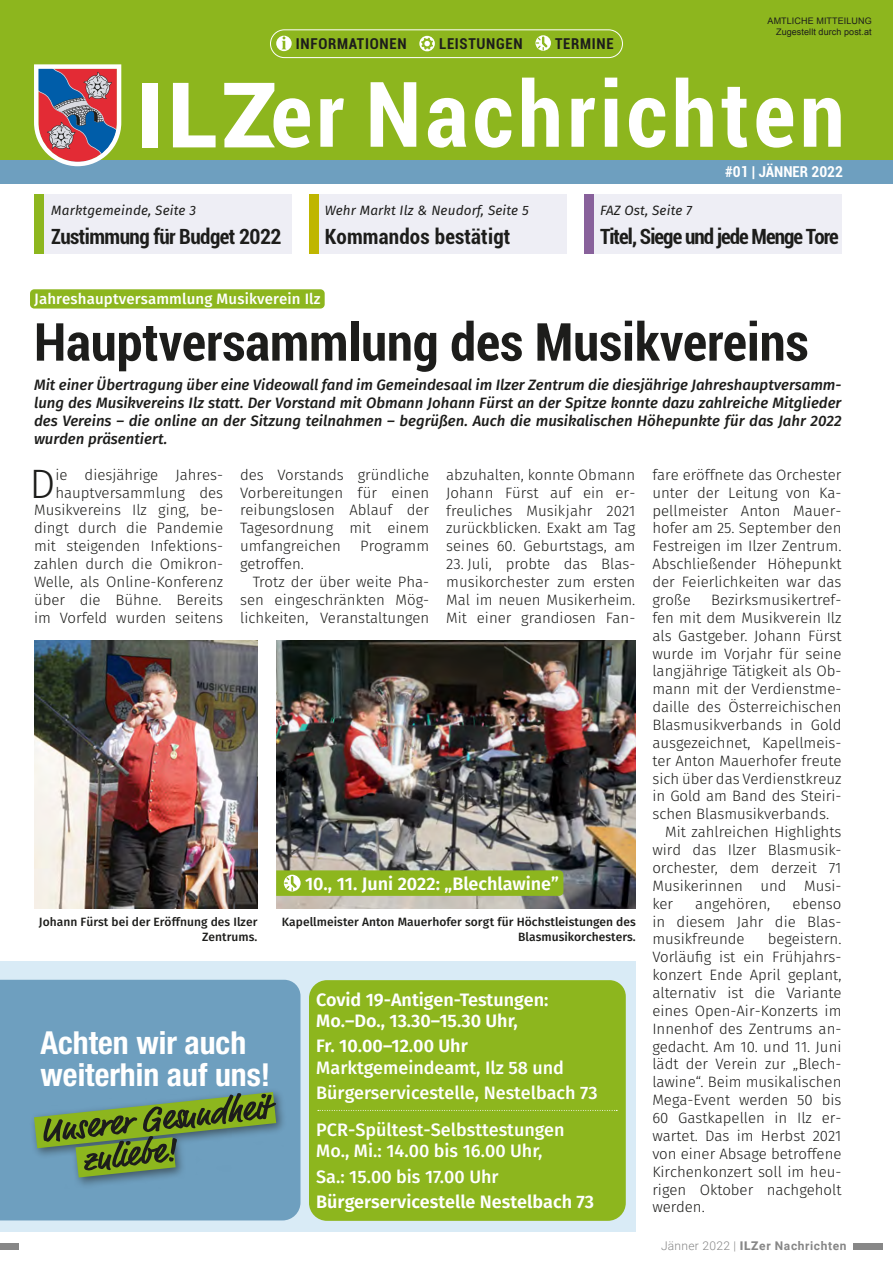
<style>
.page{position:relative;width:893px;height:1263px;background:#fff}
.page>*{position:absolute;margin:0;border:0;box-sizing:border-box;transform-origin:0 0}
.t1{font:700 condensed 90.75px "Roboto";letter-spacing:.05em;color:#fff}
.t2{font:700 condensed 52.5px "Roboto";color:#1d1d1b}
.t3{font:300 41.1px "Fira Sans";color:#1d1d1b}
.t4{font:700 condensed 31.8px/31.8px "Helvetica Neue LT Std";color:#fff}
.t5{font:700 condensed 21px "Roboto";letter-spacing:-.045em;color:#1d1d1b}
.t6{font:700 condensed 21px "Roboto";letter-spacing:-.025em;color:#1d1d1b}
.t7{font:700 condensed 21px "Roboto";letter-spacing:.01em;color:#1d1d1b}
.t8{font:500 18px/25.2px "Fira Sans";color:#fff}
.t9{font:600 18px/21.6px "Fira Sans";color:#fff}
.t10{font:300 15px/17.9px "Fira Sans";color:#1d1d1b;text-align:justify}
.t11{font:italic 500 15px/17.9px "Fira Sans";color:#1d1d1b;text-align:justify}
.t12{font:500 15px "Fira Sans";letter-spacing:.01em;color:#fff}
.t13{font:700 condensed 15px "Roboto";letter-spacing:.045em;color:#1d1d1b}
.t14{font:700 condensed 15px "Roboto";color:#fff}
.t15{font:italic 13.5px "Fira Sans";letter-spacing:.01em;color:#1d1d1b}
.t16{font:500 12px/14.4px "Fira Sans";letter-spacing:.005em;color:#1d1d1b;text-align:right}
.t17{font:700 12px "Roboto";letter-spacing:.05em;color:#878787}
.t18{font:9px/10.8px "Arial";letter-spacing:.01em;color:#1d1d1b;text-align:right}
.s1{font-weight:900;font-stretch:normal}
.s2{font-size:90px;color:#8db61e}
.s3{font-weight:300}
.s4{font-weight:900}
</style>
<div class="page">
<div style="left:0;top:1243px;width:19px;height:7px;background:#878787"></div>
<div style="left:853px;top:1243px;width:29px;height:7px;background:#878787"></div>
<div style="left:0;top:962px;width:636px;height:270px;background:#d9ebf6"></div>
<div style="left:309px;top:980px;width:317px;height:241px;background:#8db61e;border-radius:18px"></div>
<div style="left:34px;top:194px;width:258px;height:60px;background:#eeeef5"></div>
<div style="left:34px;top:194px;width:10px;height:60px;background:#8db61e"></div>
<div style="left:584px;top:194px;width:258px;height:60px;background:#eeeef5"></div>
<div style="left:584px;top:194px;width:10px;height:60px;background:#88619b"></div>
<div style="left:309px;top:194px;width:258px;height:60px;background:#eeeef5"></div>
<div style="left:0;top:148px;width:893px;height:35px;background:#6e9fbf"></div>
<div style="left:0;top:0;width:893px;height:159px;background:#8db61e"></div>
<div style="left:270px;top:29px;width:353px;height:29px;border:1px solid #fff;border-radius:14px"></div>
<svg style="left:276px;top:36px;width:16px;height:15px"></svg>
<svg style="left:419px;top:36px;width:16px;height:15px"></svg>
<svg style="left:535px;top:35px;width:16px;height:16px"></svg>
<svg style="left:34px;top:64px;width:87px;height:102px;background:#a17b87"></svg>
<div style="left:309px;top:194px;width:10px;height:60px;background:#bfb600"></div>
<img style="left:276px;top:640px;width:360px;height:268px">
<div style="left:30px;top:289px;width:295px;height:20px;background:#8db61e;border-radius:4px"></div>
<div style="left:0;top:980px;width:300px;height:240px;background:#6e9fbf"></div>
<div style="left:29px;top:1087px;width:259px;height:102px;background:#1d1d1b;opacity:.55"></div>
<svg style="left:34px;top:1092px;width:242px;height:85px;background:#678c66"></svg>
<img style="left:34px;top:640px;width:223px;height:268px">
<svg style="left:318px;top:1110px;width:299px;height:1px"></svg>
<svg style="left:276px;top:870px;width:287px;height:26px;background:#90b725"></svg>
<p class="t13" style="left:296px;top:33px;width:112px">INFORMATIONEN</p>
<p class="t13" style="left:439px;top:33px;width:85px">LEISTUNGEN</p>
<p class="t13" style="left:555px;top:33px;width:60px">TERMINE</p>
<p class="t18" style="left:768px;top:16px;width:106px">AMTLICHE MITTEILUNG<br>Zugestellt durch post.at</p>
<h1 class="t1" style="left:136px;top:51px;width:710px"><span class="s1">ILZ</span><span class="s2">er</span> Nachrichten</h1>
<p class="t14" style="left:725px;top:161px;width:119px">#01 | JÄNNER 2022</p>
<p class="t15" style="left:51px;top:200px;width:146px">Marktgemeinde, Seite 3</p>
<p class="t15" style="left:325px;top:200px;width:205px">Wehr Markt Ilz &amp; Neudorf, Seite 5</p>
<p class="t15" style="left:600px;top:200px;width:94px">FAZ Ost, Seite 7</p>
<h3 class="t6" style="left:51px;top:222px;width:232px">Zustimmung für Budget 2022</h3>
<h3 class="t7" style="left:325px;top:222px;width:187px">Kommandos bestätigt</h3>
<h3 class="t5" style="left:600px;top:222px;width:240px">Titel, Siege und jede Menge Tore</h3>
<p class="t12" style="left:34px;top:288px;width:288px">Jahreshauptversammlung Musikverein Ilz</p>
<h2 class="t2" style="left:34px;top:305px;width:776px">Hauptversammlung des Musikvereins</h2>
<p class="t11" style="left:34px;top:377px;width:809px">Mit einer Übertragung über eine Videowall fand im Gemeindesaal im Ilzer Zentrum die diesjährige Jahreshauptversamm&shy;lung des Musikvereins Ilz statt. Der Vorstand mit Obmann Johann Fürst an der Spitze konnte dazu zahlreiche Mitglieder des Vereins – die online an der Sitzung teilnahmen – begrüßen. Auch die musikalischen Höhepunkte für das Jahr 2022 wurden präsentiert.</p>
<p class="t10" style="left:34px;top:467px;width:191px;text-align:right">ie diesjährige Jahres&shy;hauptversammlung des<br>Musikvereins Ilz ging, be&shy;dingt durch die Pandemie mit steigenden Infektions&shy;zahlen durch die Omikron-<br>Welle, als Online-Konferenz über die Bühne. Bereits im Vorfeld wurden seitens</p>
<p class="t10" style="left:240px;top:467px;width:191px">des Vorstands gründliche Vorbereitungen für einen reibungslosen Ablauf der Tagesordnung mit einem umfangreichen</p>
<h3 class="t3" style="left:29px;top:454px;width:27px">D</h3>
<p class="t10" style="left:360px;top:538px;width:71px">Programm</p>
<p class="t10" style="left:240px;top:556px;width:65px">getroffen.</p>
<p class="t10" style="left:253px;top:574px;width:178px">Trotz der über weite Pha-</p>
<p class="t10" style="left:240px;top:592px;width:191px">sen eingeschränkten Mög-</p>
<p class="t10" style="left:240px;top:610px;width:191px">lichkeiten, Veranstaltungen</p>
<p class="t10" style="left:446px;top:467px;width:191px">abzuhalten, konnte Obmann Johann Fürst auf ein er&shy;freuliches Musikjahr 2021 zurückblicken. Exakt am Tag seines 60. Geburtstags, am</p>
<p class="t10" style="left:446px;top:556px;width:191px">23. Juli, probte das Blas&shy;musikorchester zum ersten Mal im neuen Musikerheim.<br>Mit einer grandiosen Fan-</p>
<p class="t16" style="left:39px;top:916px;width:220px">Johann Fürst bei der Eröffnung des Ilzer<br>Zentrums.</p>
<p class="t9" style="left:305px;top:875px;width:256px">10., 11. Juni 2022: „Blechlawine”</p>
<p class="t16" style="left:282px;top:916px;width:355px">Kapellmeister Anton Mauerhofer sorgt für Höchstleistungen des<br>Blasmusikorchesters.</p>
<h3 class="t4" style="left:41px;top:1026px;width:231px">Achten wir auch weiterhin auf uns!</h3>
<p class="t9" style="left:316px;top:990px;width:234px">Covid 19-Antigen-Testungen:<br>Mo.–Do., 13.30–15.30 Uhr,</p>
<p class="t9" style="left:316px;top:1037px;width:153px">Fr. 10.00–12.00 Uhr</p>
<p class="t8" style="left:316px;top:1056px;width:283px">Marktgemeindeamt, Ilz 58 und<br>Bürgerservicestelle, Nestelbach 73</p>
<p class="t8" style="left:316px;top:1120px;width:250px;line-height:21.6px">PCR-Spültest-Selbsttestungen<br>Mo., Mi.: 14.00 bis 16.00 Uhr,</p>
<p class="t8" style="left:316px;top:1165px;width:184px">Sa.: 15.00 bis 17.00 Uhr</p>
<p class="t9" style="left:316px;top:1192px;width:279px">Bürgerservicestelle Nestelbach 73</p>
<p class="t10" style="left:652px;top:467px;width:191px">fare eröffnete das Orchester unter der Leitung von Ka&shy;pellmeister Anton Mauer&shy;hofer am 25. September den Festreigen im Ilzer Zentrum.<br>Abschließender Höhepunkt der Feierlichkeiten war das große</p>
<p class="t10" style="left:711px;top:592px;width:132px">Bezirksmusikertref-</p>
<p class="t10" style="left:652px;top:610px;width:191px">fen mit dem Musikverein Ilz</p>
<p class="t10" style="left:652px;top:628px;width:191px">als Gastgeber. Johann Fürst</p>
<p class="t10" style="left:652px;top:645px;width:191px">wurde im Vorjahr für seine</p>
<p class="t10" style="left:652px;top:663px;width:191px">langjährige Tätigkeit als Ob-</p>
<p class="t10" style="left:652px;top:681px;width:191px">mann mit der Verdienstme-</p>
<p class="t10" style="left:652px;top:699px;width:191px">daille des Österreichischen</p>
<p class="t10" style="left:652px;top:717px;width:191px">Blasmusikverbands in Gold</p>
<p class="t10" style="left:652px;top:735px;width:191px">ausgezeichnet, Kapellmeis-</p>
<p class="t10" style="left:652px;top:753px;width:191px">ter Anton Mauerhofer freute</p>
<p class="t10" style="left:652px;top:770px;width:191px">sich über das Verdienstkreuz</p>
<p class="t10" style="left:652px;top:788px;width:191px">in Gold am Band des Steiri-</p>
<p class="t10" style="left:652px;top:806px;width:178px">schen Blasmusikverbands.</p>
<p class="t10" style="left:665px;top:824px;width:178px">Mit zahlreichen Highlights</p>
<p class="t10" style="left:652px;top:842px;width:191px">wird das Ilzer Blasmusik-</p>
<p class="t10" style="left:652px;top:860px;width:191px">orchester, dem derzeit 71</p>
<p class="t10" style="left:652px;top:878px;width:191px">Musikerinnen und Musi-</p>
<p class="t10" style="left:652px;top:896px;width:22px">ker</p>
<p class="t10" style="left:695px;top:896px;width:76px">angehören,</p>
<p class="t10" style="left:652px;top:896px;width:191px;text-indent:140px">ebenso in diesem Jahr die Blas&shy;musikfreunde</p>
<p class="t10" style="left:652px;top:931px;width:191px;text-indent:115px">begeistern.<br>Vorläufig ist ein Frühjahrs&shy;konzert Ende April geplant, alternativ ist die Variante eines Open-Air-Konzerts im Innenhof des Zentrums an&shy;gedacht. Am 10. und 11. Juni lädt der Verein zur „Blech&shy;lawine“. Beim musikalischen Mega-Event werden 50 bis 60 Gastkapellen in Ilz er&shy;wartet. Das im Herbst 2021 von einer Absage betroffene Kirchenkonzert soll im heu&shy;rigen Oktober nachgeholt werden.</p>
<p class="t17" style="left:661px;top:1237px;width:187px"><span class="s3">Jänner 2022 |</span> <span class="s4">ILZ</span>er Nachrichten</p>
</div>
